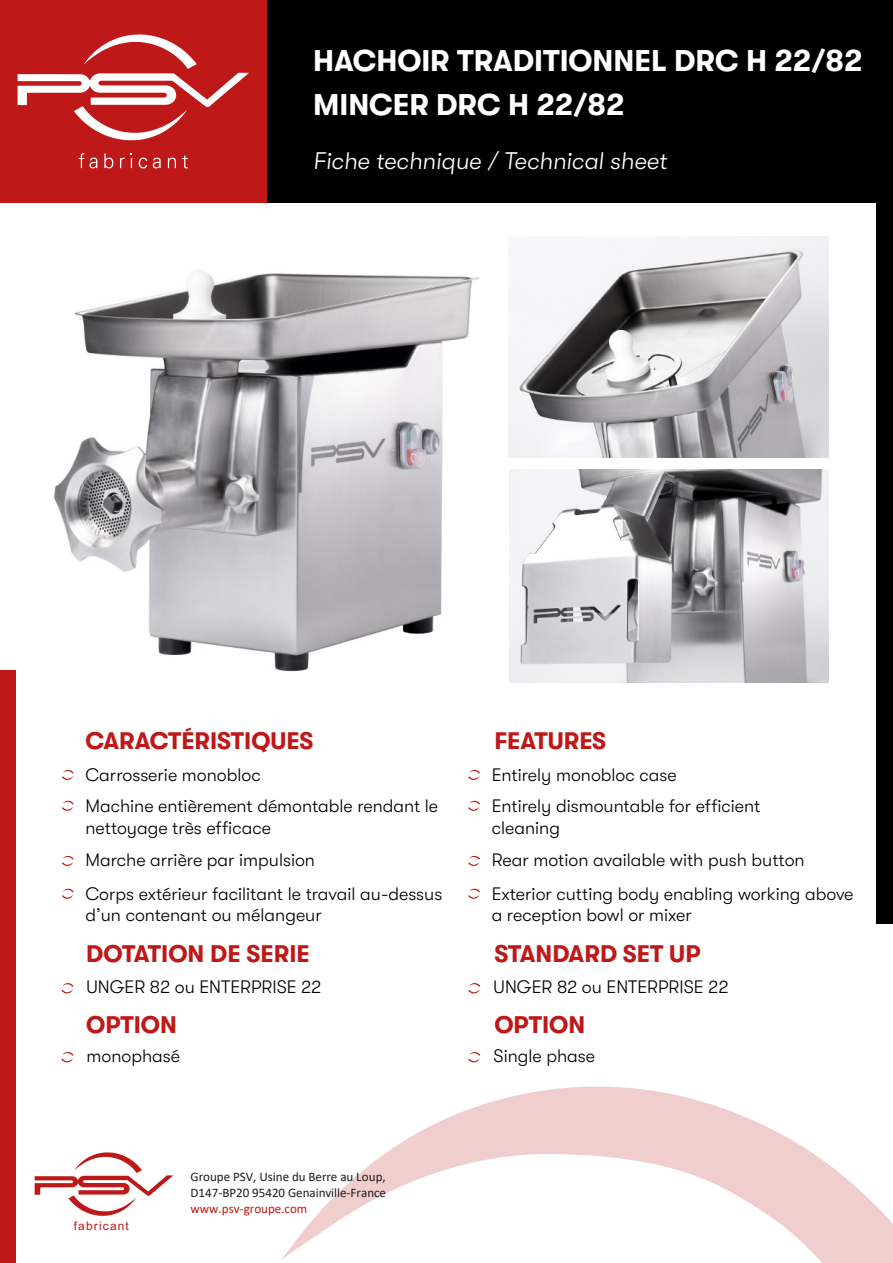
<style>
.page{position:relative;width:893px;height:1263px;background:#fff}
.page>*{position:absolute;margin:0;border:0;box-sizing:border-box;transform-origin:0 0}
.t1{font:700 30px/44.1px "GT Walsheim";color:#fff}
.t2{font:700 24px "GT Walsheim";color:#bf1818}
.t3{font:italic 300 24px "GT Walsheim Pro";color:#fff}
.t4{font:700 23.85px "GT Walsheim";color:#bf1818}
.t5{font:300 18px/30.9px "GT Walsheim Pro";color:#000}
.t6{font:13.05px/15.8px "Calibri";letter-spacing:-.005em;color:#1d1d1b}
.t7{font:13.05px "Calibri";color:#bf1818}
.t8{font:11.85px "Bokonique";letter-spacing:.1em;color:#bf1818}
</style>
<div class="page">
<svg style="left:281px;top:1086px;width:612px;height:177px"></svg>
<div style="left:267px;top:0;width:626px;height:203px;background:#000"></div>
<div style="left:0;top:0;width:267px;height:203px;background:#bf1818"></div>
<svg style="left:18px;top:34px;width:231px;height:106px"></svg>
<svg style="left:104px;top:153px;width:10px;height:16px"></svg>
<svg style="left:153px;top:157px;width:8px;height:12px"></svg>
<svg style="left:168px;top:157px;width:8px;height:11px"></svg>
<svg style="left:139px;top:157px;width:8px;height:12px"></svg>
<svg style="left:79px;top:153px;width:18px;height:16px"></svg>
<svg style="left:182px;top:155px;width:6px;height:14px"></svg>
<svg style="left:120px;top:157px;width:5px;height:11px"></svg>
<svg style="left:131px;top:153px;width:1px;height:15px"></svg>
<div style="left:876px;top:199px;width:17px;height:725px;background:#000"></div>
<svg style="left:35px;top:1152px;width:138px;height:64px"></svg>
<div style="left:0;top:670px;width:16px;height:593px;background:#bf1818"></div>
<svg style="left:468px;top:983px;width:12px;height:10px"></svg>
<svg style="left:61px;top:983px;width:13px;height:10px"></svg>
<svg style="left:468px;top:1052px;width:12px;height:10px"></svg>
<svg style="left:61px;top:1052px;width:13px;height:10px"></svg>
<svg style="left:62px;top:770px;width:12px;height:10px"></svg>
<svg style="left:62px;top:801px;width:12px;height:10px"></svg>
<svg style="left:62px;top:888px;width:12px;height:11px"></svg>
<svg style="left:62px;top:856px;width:12px;height:10px"></svg>
<svg style="left:468px;top:770px;width:12px;height:10px"></svg>
<svg style="left:468px;top:801px;width:12px;height:10px"></svg>
<svg style="left:468px;top:888px;width:12px;height:11px"></svg>
<svg style="left:468px;top:856px;width:12px;height:10px"></svg>
<img style="left:509px;top:469px;width:320px;height:214px">
<img style="left:509px;top:236px;width:320px;height:221px">
<img style="left:54px;top:270px;width:426px;height:402px">
<h1 class="t1" style="left:313px;top:38px;width:551px">HACHOIR TRADITIONNEL DRC H 22/82<br>MINCER DRC H 22/82</h1>
<h2 class="t3" style="left:313px;top:147px;width:355px">Fiche technique / Technical sheet</h2>
<h3 class="t4" style="left:86px;top:727px;width:229px">CARACTÉRISTIQUES</h3>
<h3 class="t4" style="left:494px;top:727px;width:113px">FEATURES</h3>
<p class="t5" style="left:85px;top:759px;width:354px">Carrosserie monobloc<br>Machine entièrement démontable rendant le</p>
<p class="t5" style="left:85px;top:812px;width:187px">nettoyage très efficace</p>
<p class="t5" style="left:492px;top:759px;width:270px">Entirely monobloc case<br>Entirely dismountable for efficient</p>
<p class="t5" style="left:492px;top:812px;width:70px">cleaning</p>
<p class="t5" style="left:85px;top:844px;width:231px">Marche arrière par impulsion</p>
<p class="t5" style="left:492px;top:844px;width:314px">Rear motion available with push button</p>
<p class="t5" style="left:85px;top:883px;width:358px;line-height:21.6px">Corps extérieur facilitant le travail au-dessus d’un contenant ou mélangeur</p>
<p class="t5" style="left:492px;top:883px;width:363px;line-height:21.6px">Exterior cutting body enabling working above a reception bowl or mixer</p>
<h2 class="t2" style="left:86px;top:940px;width:225px">DOTATION DE SERIE</h2>
<h2 class="t2" style="left:494px;top:940px;width:207px">STANDARD SET UP</h2>
<p class="t5" style="left:87px;top:972px;width:236px">UNGER 82 ou ENTERPRISE 22</p>
<p class="t5" style="left:494px;top:972px;width:236px">UNGER 82 ou ENTERPRISE 22</p>
<h2 class="t2" style="left:86px;top:1011px;width:92px">OPTION</h2>
<h2 class="t2" style="left:494px;top:1011px;width:92px">OPTION</h2>
<p class="t5" style="left:87px;top:1041px;width:95px">monophasé</p>
<p class="t5" style="left:494px;top:1041px;width:103px">Single phase</p>
<p class="t8" style="left:74px;top:1219px;width:57px">fabricant</p>
<p class="t6" style="left:191px;top:1168px;width:197px">Groupe PSV, Usine du Berre au Loup,<br>D147-BP20 95420 Genainville-France</p>
<p class="t7" style="left:191px;top:1199px;width:118px">www.psv-groupe.com</p>
</div>
